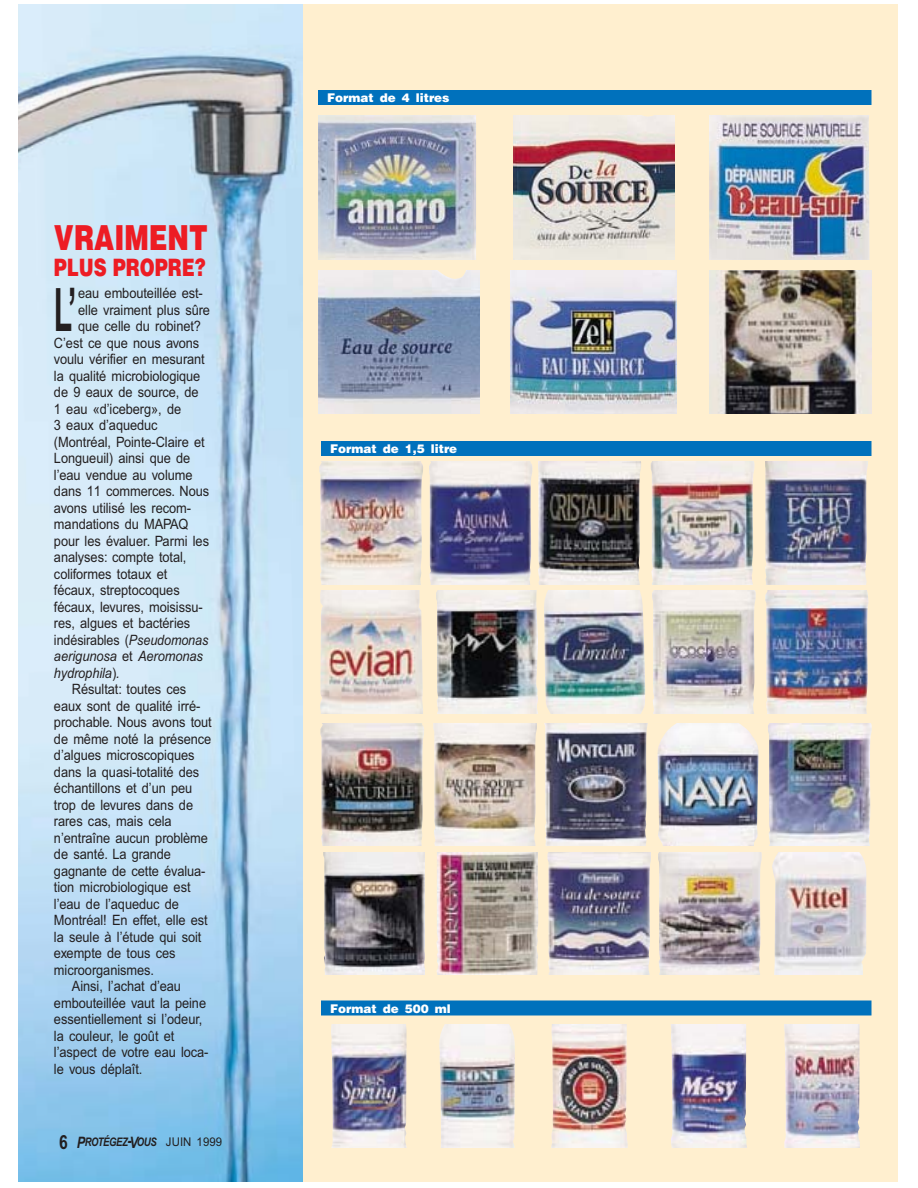
<style>
.page{position:relative;width:918px;height:1188px;background:#fff}
.page>*{position:absolute;margin:0;border:0;box-sizing:border-box;transform-origin:0 0}
.t1{font:700 60.45px "Arial";color:#231f20;scale:.5 1}
.t2{font:900 34.5px "Helvetica";color:#ed1c24;scale:.75 1}
.t3{font:900 24px "Helvetica";color:#ed1c24;scale:.75 1}
.t4{font:14.25px "Arial";letter-spacing:-.005em;color:#231f20;scale:.9 1}
.t5{font:italic 14.25px "Arial";letter-spacing:-.005em;color:#231f20;scale:.9 1}
.t6{font:14.25px "Arial";letter-spacing:-.005em;color:#231f20;scale:.88 1}
.t7{font:900 12px "Helvetica";color:#fff}
.t8{font:italic 700 11.85px "Arial";letter-spacing:-.035em;color:#231f20;scale:.8 1}
.s1{font-style:italic}
.s2{font-style:normal}
.s3{font-style:normal;font-size:19.5px}
.s4{font-size:15.75px}
.s5{font-weight:400;font-style:normal;font-size:12px}
</style>
<div class="page">
<img style="left:303px;top:4px;width:595px;height:1178px">
<img style="left:18px;top:4px;width:285px;height:1178px">
<img style="left:318px;top:462px;width:106px;height:122px">
<img style="left:429px;top:462px;width:105px;height:122px">
<img style="left:539px;top:462px;width:102px;height:122px">
<img style="left:687px;top:591px;width:70px;height:122px">
<img style="left:765px;top:591px;width:106px;height:122px">
<img style="left:318px;top:723px;width:106px;height:123px">
<img style="left:579px;top:723px;width:72px;height:123px">
<img style="left:656px;top:723px;width:105px;height:123px">
<img style="left:766px;top:723px;width:106px;height:123px">
<img style="left:320px;top:852px;width:104px;height:123px">
<img style="left:471px;top:852px;width:69px;height:123px">
<img style="left:330px;top:1025px;width:79px;height:123px">
<img style="left:437px;top:1025px;width:80px;height:123px">
<img style="left:548px;top:1025px;width:83px;height:123px">
<img style="left:668px;top:1025px;width:81px;height:123px">
<img style="left:782px;top:1025px;width:79px;height:123px">
<img style="left:546px;top:852px;width:105px;height:123px">
<img style="left:656px;top:852px;width:106px;height:123px">
<img style="left:318px;top:115px;width:159px;height:144px">
<img style="left:513px;top:115px;width:162px;height:144px">
<img style="left:710px;top:115px;width:160px;height:144px">
<img style="left:318px;top:270px;width:162px;height:144px">
<img style="left:510px;top:270px;width:166px;height:144px">
<img style="left:710px;top:270px;width:162px;height:144px">
<div style="left:318px;top:90px;width:554px;height:15px;background:#0071bc"></div>
<div style="left:321px;top:441px;width:551px;height:15px;background:#0071bc"></div>
<div style="left:321px;top:1000px;width:551px;height:16px;background:#0071bc"></div>
<h2 class="t2" style="left:54px;top:225px;width:207px">VRAIMENT</h2>
<h3 class="t3" style="left:54px;top:258px;width:204px">PLUS PROPRE?</h3>
<h1 class="t1" style="left:54px;top:288px;width:47px">L’</h1>
<p class="t4" style="left:78px;top:288px;width:140px">eau embouteillée est-</p>
<p class="t4" style="left:78px;top:305px;width:148px">elle vraiment plus sûre</p>
<p class="t4" style="left:78px;top:321px;width:138px">que celle du robinet?</p>
<p class="t4" style="left:54px;top:338px;width:163px">C’est ce que nous avons</p>
<p class="t4" style="left:54px;top:354px;width:169px">voulu vérifier en mesurant</p>
<p class="t4" style="left:54px;top:371px;width:164px">la qualité microbiologique</p>
<p class="t4" style="left:54px;top:387px;width:162px">de 9 eaux de source, de</p>
<p class="t4" style="left:54px;top:404px;width:143px">1 eau «d’iceberg», de</p>
<p class="t4" style="left:54px;top:420px;width:117px">3 eaux d’aqueduc</p>
<p class="t4" style="left:54px;top:437px;width:169px">(Montréal, Pointe-Claire et</p>
<p class="t4" style="left:54px;top:453px;width:153px">Longueuil) ainsi que de</p>
<p class="t4" style="left:54px;top:470px;width:156px">l’eau vendue au volume</p>
<p class="t4" style="left:54px;top:486px;width:174px">dans 11 commerces. Nous</p>
<p class="t4" style="left:54px;top:503px;width:154px">avons utilisé les recom-</p>
<p class="t4" style="left:54px;top:519px;width:151px">mandations du MAPAQ</p>
<p class="t4" style="left:54px;top:536px;width:174px">pour les évaluer. Parmi les</p>
<p class="t4" style="left:54px;top:552px;width:149px">analyses: compte total,</p>
<p class="t4" style="left:54px;top:569px;width:127px">coliformes totaux et</p>
<p class="t4" style="left:54px;top:585px;width:141px">fécaux, streptocoques</p>
<p class="t4" style="left:54px;top:602px;width:167px">fécaux, levures, moisissu-</p>
<p class="t4" style="left:54px;top:618px;width:153px">res, algues et bactéries</p>
<p class="t6" style="left:54px;top:635px;width:177px">indésirables (<span class="s1">Pseudomonas</span></p>
<p class="t5" style="left:54px;top:651px;width:167px">aerigunosa <span class="s2">et</span> Aeromonas</p>
<p class="t5" style="left:54px;top:668px;width:75px">hydrophila<span class="s2">)</span>.</p>
<p class="t4" style="left:72px;top:684px;width:128px">Résultat: toutes ces</p>
<p class="t4" style="left:54px;top:701px;width:164px">eaux sont de qualité irré-</p>
<p class="t4" style="left:54px;top:717px;width:177px">prochable. Nous avons tout</p>
<p class="t4" style="left:54px;top:734px;width:176px">de même noté la présence</p>
<p class="t4" style="left:54px;top:750px;width:158px">d’algues microscopiques</p>
<p class="t4" style="left:54px;top:767px;width:163px">dans la quasi-totalité des</p>
<p class="t4" style="left:54px;top:783px;width:155px">échantillons et d’un peu</p>
<p class="t4" style="left:54px;top:800px;width:156px">trop de levures dans de</p>
<p class="t4" style="left:54px;top:816px;width:132px">rares cas, mais cela</p>
<p class="t4" style="left:54px;top:833px;width:173px">n’entraîne aucun problème</p>
<p class="t4" style="left:54px;top:849px;width:132px">de santé. La grande</p>
<p class="t4" style="left:54px;top:866px;width:170px">gagnante de cette évalua-</p>
<p class="t4" style="left:54px;top:882px;width:153px">tion microbiologique est</p>
<p class="t4" style="left:54px;top:899px;width:140px">l’eau de l’aqueduc de</p>
<p class="t4" style="left:54px;top:915px;width:172px">Montréal! En effet, elle est</p>
<p class="t4" style="left:54px;top:932px;width:165px">la seule à l’étude qui soit</p>
<p class="t4" style="left:54px;top:948px;width:137px">exempte de tous ces</p>
<p class="t4" style="left:54px;top:965px;width:113px">microorganismes.</p>
<p class="t4" style="left:72px;top:981px;width:123px">Ainsi, l’achat d’eau</p>
<p class="t4" style="left:54px;top:998px;width:171px">embouteillée vaut la peine</p>
<p class="t4" style="left:54px;top:1014px;width:167px">essentiellement si l’odeur,</p>
<p class="t4" style="left:54px;top:1031px;width:135px">la couleur, le goût et</p>
<p class="t4" style="left:54px;top:1047px;width:173px">l’aspect de votre eau loca-</p>
<p class="t4" style="left:54px;top:1064px;width:100px">le vous déplaît.</p>
<p class="t8" style="left:59px;top:1138px;width:205px"><span class="s3">6</span> <span class="s4">P</span>ROTÉGEZ<span class="s4">-V</span>OUS <span class="s5">JUIN 1999</span></p>
<p class="t7" style="left:327px;top:93px;width:124px">Format de 4 litres</p>
<p class="t7" style="left:330px;top:444px;width:129px">Format de 1,5 litre</p>
<p class="t7" style="left:330px;top:1004px;width:122px">Format de 500 ml</p>
</div>
